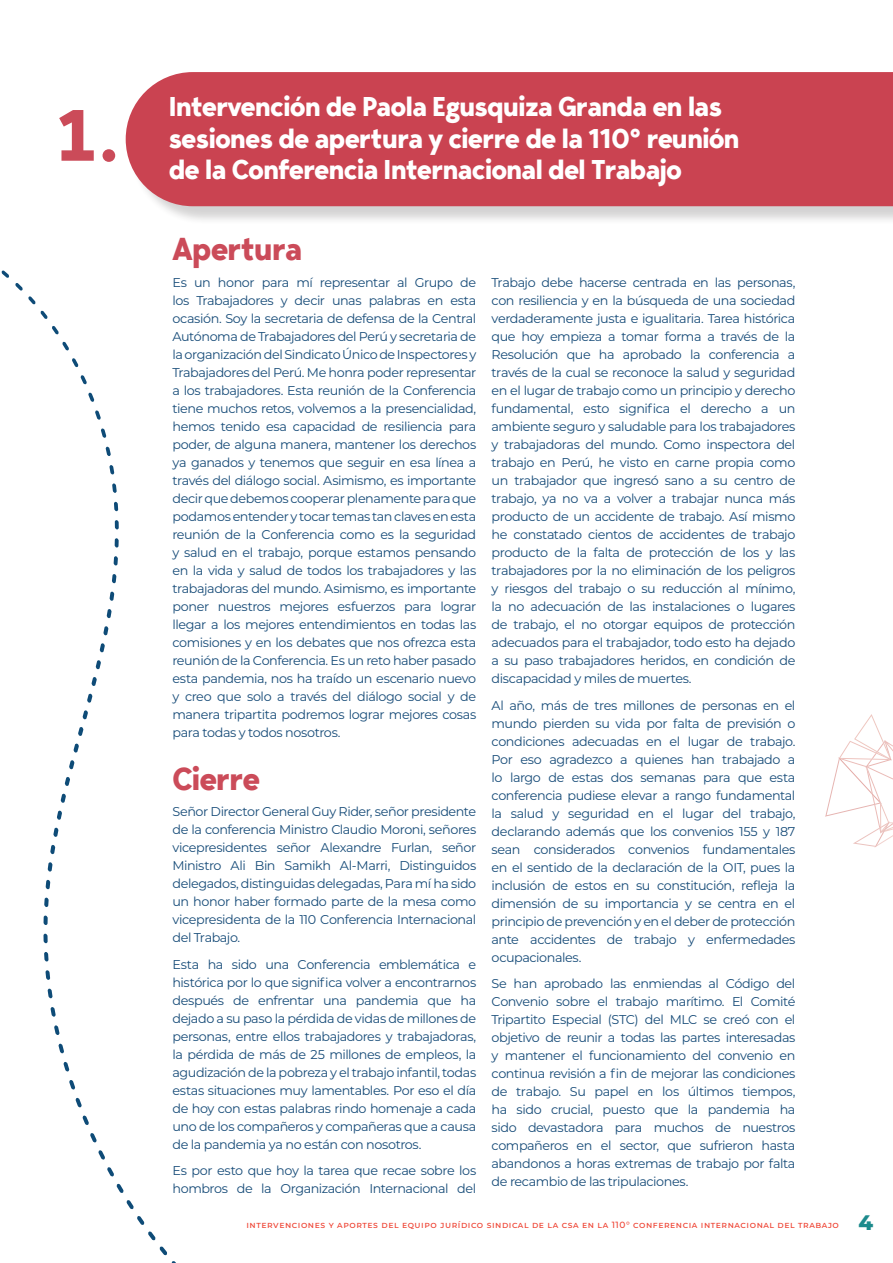
<style>
.page{position:relative;width:893px;height:1263px;background:#fff}
.page>*{position:absolute;margin:0;border:0;box-sizing:border-box;transform-origin:0 0}
.Subtitulo_1Col{font:700 72px "Bergen Mono";color:#cb4b59}
.TextoPlain_2col{font:700 31.5px "Bergen Text";letter-spacing:-.03em;color:#cb4b59}
.Subtitulo_1Col-2{font:700 27px/31.5px "Bergen Text";letter-spacing:-.035em;color:#fff}
.t1{font:800 21px "Montserrat";color:#1c8a8c}
.TextoPlain_2col-2{font:12.75px/18px "Montserrat";letter-spacing:-.03em;color:#164b78;text-align:justify}
.t2{font:500 9px "Montserrat";letter-spacing:.06em;color:#ee4232}
</style>
<div class="page">
<div style="left:128px;top:74px;width:765px;height:151px;background:#231f20;opacity:.2"></div>
<div style="left:126px;top:72px;width:767px;height:134px;background:#ca4351"></div>
<svg style="left:1px;top:270px;width:8px;height:8px"></svg>
<svg style="left:15px;top:283px;width:33px;height:36px"></svg>
<svg style="left:52px;top:326px;width:7px;height:9px"></svg>
<svg style="left:62px;top:341px;width:7px;height:10px"></svg>
<svg style="left:72px;top:358px;width:7px;height:9px"></svg>
<svg style="left:80px;top:375px;width:7px;height:9px"></svg>
<svg style="left:88px;top:392px;width:6px;height:10px"></svg>
<svg style="left:95px;top:410px;width:6px;height:10px"></svg>
<svg style="left:101px;top:428px;width:5px;height:10px"></svg>
<svg style="left:106px;top:447px;width:5px;height:9px"></svg>
<svg style="left:109px;top:465px;width:5px;height:9px"></svg>
<svg style="left:112px;top:483px;width:5px;height:10px"></svg>
<svg style="left:114px;top:502px;width:4px;height:9px"></svg>
<svg style="left:115px;top:520px;width:4px;height:10px"></svg>
<svg style="left:115px;top:538px;width:4px;height:10px"></svg>
<svg style="left:114px;top:556px;width:4px;height:10px"></svg>
<svg style="left:112px;top:574px;width:4px;height:9px"></svg>
<svg style="left:109px;top:591px;width:5px;height:10px"></svg>
<svg style="left:107px;top:609px;width:5px;height:9px"></svg>
<svg style="left:103px;top:626px;width:5px;height:10px"></svg>
<svg style="left:100px;top:643px;width:5px;height:10px"></svg>
<svg style="left:96px;top:660px;width:5px;height:9px"></svg>
<svg style="left:91px;top:677px;width:6px;height:9px"></svg>
<svg style="left:87px;top:693px;width:6px;height:10px"></svg>
<svg style="left:82px;top:710px;width:6px;height:10px"></svg>
<svg style="left:78px;top:727px;width:6px;height:9px"></svg>
<svg style="left:73px;top:743px;width:6px;height:10px"></svg>
<svg style="left:69px;top:760px;width:6px;height:9px"></svg>
<svg style="left:65px;top:777px;width:5px;height:9px"></svg>
<svg style="left:61px;top:793px;width:5px;height:10px"></svg>
<svg style="left:57px;top:810px;width:5px;height:10px"></svg>
<svg style="left:53px;top:827px;width:6px;height:10px"></svg>
<svg style="left:50px;top:845px;width:5px;height:9px"></svg>
<svg style="left:48px;top:862px;width:5px;height:10px"></svg>
<svg style="left:46px;top:880px;width:4px;height:9px"></svg>
<svg style="left:44px;top:897px;width:5px;height:10px"></svg>
<svg style="left:44px;top:915px;width:4px;height:10px"></svg>
<svg style="left:43px;top:933px;width:5px;height:10px"></svg>
<div style="left:44px;top:952px;width:5px;height:9px;background:#0e4b77;border-radius:2px"></div>
<svg style="left:45px;top:970px;width:5px;height:10px"></svg>
<svg style="left:48px;top:989px;width:5px;height:9px"></svg>
<svg style="left:50px;top:1007px;width:6px;height:10px"></svg>
<svg style="left:54px;top:1025px;width:6px;height:10px"></svg>
<svg style="left:58px;top:1043px;width:6px;height:10px"></svg>
<svg style="left:63px;top:1062px;width:6px;height:10px"></svg>
<svg style="left:69px;top:1080px;width:6px;height:10px"></svg>
<svg style="left:75px;top:1098px;width:7px;height:9px"></svg>
<svg style="left:82px;top:1115px;width:7px;height:10px"></svg>
<svg style="left:90px;top:1133px;width:7px;height:10px"></svg>
<svg style="left:98px;top:1150px;width:7px;height:10px"></svg>
<svg style="left:107px;top:1167px;width:7px;height:10px"></svg>
<svg style="left:116px;top:1183px;width:8px;height:10px"></svg>
<svg style="left:126px;top:1200px;width:8px;height:9px"></svg>
<svg style="left:137px;top:1216px;width:7px;height:9px"></svg>
<svg style="left:148px;top:1231px;width:8px;height:9px"></svg>
<svg style="left:159px;top:1246px;width:8px;height:9px"></svg>
<svg style="left:825px;top:714px;width:68px;height:133px"></svg>
<p class="Subtitulo_1Col" style="left:54px;top:85px;width:78px">1.</p>
<p class="Subtitulo_1Col-2" style="left:169px;top:90px;width:572px">Intervención de Paola Egusquiza Granda en las sesiones de apertura y cierre de la 110° reunión de la Conferencia Internacional del Trabajo</p>
<p class="TextoPlain_2col" style="left:172px;top:227px;width:131px">Apertura</p>
<p class="TextoPlain_2col-2" style="left:172px;top:273px;width:305px">Es un honor para mí representar al Grupo de los Trabajadores y decir unas palabras en esta ocasión. Soy la secretaria de defensa de la Central Autónoma de Trabajadores del Perú y secretaria de la organización del Sindicato Único de Inspectores y Trabajadores del Perú. Me honra poder representar a los trabajadores. Esta reunión de la Conferencia tiene muchos retos, volvemos a la presencialidad, hemos tenido esa capacidad de resiliencia para poder, de alguna manera, mantener los derechos ya ganados y tenemos que seguir en esa línea a través del diálogo social. Asimismo, es importante decir que debemos cooperar plenamente para que podamos entender y tocar temas tan claves en esta reunión de la Conferencia como es la seguridad y salud en el trabajo, porque estamos pensando en la vida y salud de todos los trabajadores y las trabajadoras del mundo. Asimismo, es importante poner nuestros mejores esfuerzos para lograr llegar a los mejores entendimientos en todas las comisiones y en los debates que nos ofrezca esta reunión de la Conferencia. Es un reto haber pasado esta pandemia, nos ha traído un escenario nuevo y creo que solo a través del diálogo social y de manera tripartita podremos lograr mejores cosas para todas y todos nosotros.</p>
<p class="TextoPlain_2col" style="left:172px;top:756px;width:89px">Cierre</p>
<p class="TextoPlain_2col-2" style="left:172px;top:802px;width:305px">Señor Director General Guy Rider, señor presidente de la conferencia Ministro Claudio Moroni, señores vicepresidentes señor Alexandre Furlan, señor Ministro Ali Bin Samikh Al-Marri, Distinguidos delegados, distinguidas delegadas, Para mí ha sido un honor haber formado parte de la mesa como vicepresidenta de la 110 Conferencia Internacional del Trabajo.</p>
<p class="TextoPlain_2col-2" style="left:172px;top:955px;width:305px">Esta ha sido una Conferencia emblemática e histórica por lo que significa volver a encontrarnos después de enfrentar una pandemia que ha dejado a su paso la pérdida de vidas de millones de personas, entre ellos trabajadores y trabajadoras, la pérdida de más de 25 millones de empleos, la agudización de la pobreza y el trabajo infantil, todas estas situaciones muy lamentables. Por eso el día de hoy con estas palabras rindo homenaje a cada uno de los compañeros y compañeras que a causa de la pandemia ya no están con nosotros.</p>
<p class="TextoPlain_2col-2" style="left:172px;top:1161px;width:305px">Es por esto que hoy la tarea que recae sobre los hombros de la Organización Internacional del</p>
<p class="TextoPlain_2col-2" style="left:492px;top:273px;width:305px">Trabajo debe hacerse centrada en las personas, con resiliencia y en la búsqueda de una sociedad verdaderamente justa e igualitaria. Tarea histórica que hoy empieza a tomar forma a través de la Resolución que ha aprobado la conferencia a través de la cual se reconoce la salud y seguridad en el lugar de trabajo como un principio y derecho fundamental, esto significa el derecho a un ambiente seguro y saludable para los trabajadores y trabajadoras del mundo. Como inspectora del trabajo en Perú, he visto en carne propia como un trabajador que ingresó sano a su centro de trabajo, ya no va a volver a trabajar nunca más producto de un accidente de trabajo. Así mismo he constatado cientos de accidentes de trabajo producto de la falta de protección de los y las trabajadores por la no eliminación de los peligros y riesgos del trabajo o su reducción al mínimo, la no adecuación de las instalaciones o lugares de trabajo, el no otorgar equipos de protección adecuados para el trabajador, todo esto ha dejado a su paso trabajadores heridos, en condición de discapacidad y miles de muertes.</p>
<p class="TextoPlain_2col-2" style="left:492px;top:696px;width:305px">Al año, más de tres millones de personas en el mundo pierden su vida por falta de previsión o condiciones adecuadas en el lugar de trabajo.<br>Por eso agradezco a quienes han trabajado a lo largo de estas dos semanas para que esta conferencia pudiese elevar a rango fundamental la salud y seguridad en el lugar del trabajo, declarando además que los convenios 155 y 187 sean considerados convenios fundamentales en el sentido de la declaración de la OIT, pues la inclusión de estos en su constitución, refleja la dimensión de su importancia y se centra en el principio de prevención y en el deber de protección ante accidentes de trabajo y enfermedades ocupacionales.</p>
<p class="TextoPlain_2col-2" style="left:492px;top:974px;width:305px">Se han aprobado las enmiendas al Código del Convenio sobre el trabajo marítimo. El Comité Tripartito Especial (STC) del MLC se creó con el objetivo de reunir a todas las partes interesadas y mantener el funcionamiento del convenio en continua revisión a fin de mejorar las condiciones de trabajo. Su papel en los últimos tiempos, ha sido crucial, puesto que la pandemia ha sido devastadora para muchos de nuestros compañeros en el sector, que sufrieron hasta abandonos a horas extremas de trabajo por falta de recambio de las tripulaciones.</p>
<p class="t2" style="left:246px;top:1218px;width:594px">intervenciones y aportes del equipo jurídico sindical de la csa en la 110° conferencia internacional del trabajo</p>
<h3 class="t1" style="left:859px;top:1207px;width:16px">4</h3>
</div>
